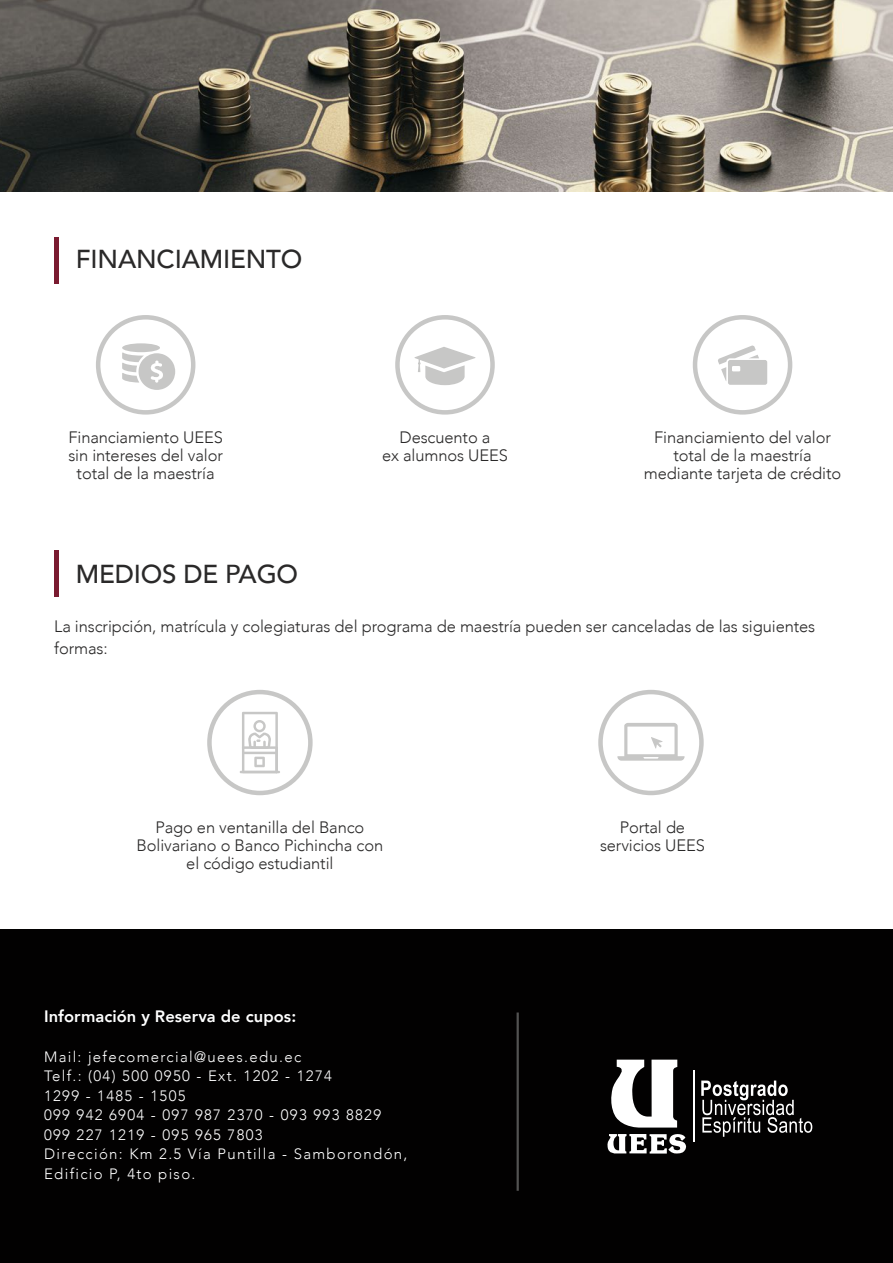
<style>
.page{position:relative;width:893px;height:1263px;background:#fff}
.page>*{position:absolute;margin:0;border:0;box-sizing:border-box;transform-origin:0 0}
.t1{font:500 25.95px "Avenir";letter-spacing:-.005em;color:#2a2929}
.t2{font:300 16.5px/18px "Avenir";letter-spacing:-.005em;color:#2a2929;text-align:center}
.t3{font:800 16.5px "Avenir";letter-spacing:.005em;color:#fff}
.t4{font:300 15px/19.5px "Avenir";letter-spacing:.09em;color:#fff}
</style>
<div class="page">
<img style="left:0;top:0;width:893px;height:191px">
<hr style="left:55px;top:237px;width:4px;height:46px;background:#7a1b30">
<hr style="left:55px;top:551px;width:4px;height:46px;background:#7a1b30">
<div style="left:598px;top:690px;width:106px;height:105px;border:4px solid #c7c7c6;border-radius:50%"></div>
<svg style="left:617px;top:723px;width:68px;height:38px"></svg>
<div style="left:207px;top:690px;width:106px;height:105px;border:4px solid #c7c7c6;border-radius:50%"></div>
<hr style="left:240px;top:771px;width:40px;height:2px;background:#c7c7c6">
<svg style="left:242px;top:712px;width:36px;height:59px"></svg>
<div style="left:0;top:930px;width:893px;height:333px;background:#020101"></div>
<hr style="left:694px;top:1070px;width:1px;height:72px;background:#fff">
<svg style="left:701px;top:1080px;width:111px;height:57px"></svg>
<svg style="left:607px;top:1059px;width:79px;height:95px"></svg>
<hr style="left:517px;top:1012px;width:2px;height:179px;background:#a4a4a3">
<div style="left:96px;top:315px;width:99px;height:100px;border:4px solid #c7c7c6;border-radius:50%"></div>
<div style="left:693px;top:315px;width:99px;height:100px;border:4px solid #c7c7c6;border-radius:50%"></div>
<div style="left:395px;top:315px;width:100px;height:100px;border:4px solid #c7c7c6;border-radius:50%"></div>
<svg style="left:122px;top:352px;width:53px;height:38px"></svg>
<div style="left:122px;top:343px;width:38px;height:9px;background:#c7c7c6;border-radius:50%"></div>
<svg style="left:414px;top:347px;width:62px;height:38px"></svg>
<svg style="left:718px;top:345px;width:49px;height:40px"></svg>
<h1 class="t1" style="left:76px;top:237px;width:228px">FINANCIAMIENTO</h1>
<p class="t2" style="left:68px;top:429px;width:156px">Financiamiento UEES sin intereses del valor total de la maestría</p>
<p class="t2" style="left:382px;top:429px;width:127px">Descuento a<br>ex alumnos UEES</p>
<p class="t2" style="left:644px;top:429px;width:199px">Financiamiento del valor total de la maestría mediante tarjeta de crédito</p>
<h1 class="t1" style="left:76px;top:552px;width:224px">MEDIOS DE PAGO</h1>
<p class="t2" style="left:54px;top:615px;width:762px;line-height:22.5px;text-align:left">La inscripción, matrícula y colegiaturas del programa de maestría pueden ser canceladas de las siguientes formas:</p>
<p class="t2" style="left:137px;top:818px;width:248px">Pago en ventanilla del Banco<br>Bolivariano o Banco Pichincha con el código estudiantil</p>
<p class="t2" style="left:600px;top:818px;width:106px">Portal de servicios UEES</p>
<p class="t3" style="left:44px;top:1003px;width:254px">Información y Reserva de cupos:</p>
<p class="t4" style="left:44px;top:1047px;width:365px">Mail: jefecomercial@uees.edu.ec<br>Telf.: (04) 500 0950 - Ext. 1202 - 1274<br>1299 - 1485 - 1505<br>099 942 6904 - 097 987 2370 - 093 993 8829<br>099 227 1219 - 095 965 7803<br>Dirección: Km 2.5 Vía Puntilla - Samborondón,<br>Edificio P, 4to piso.</p>
</div>
